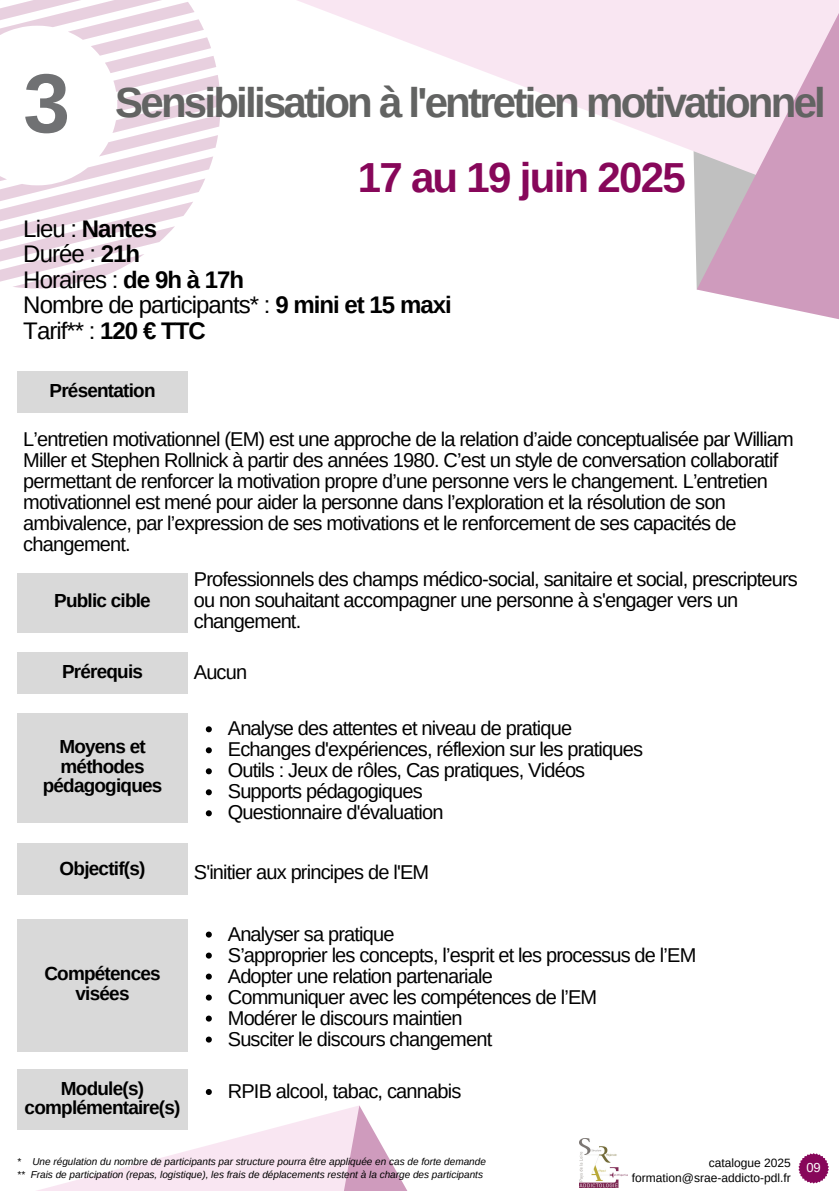
<style>
.page{position:relative;width:839px;height:1191px;background:#fff}
.page>*{position:absolute;margin:0;border:0;box-sizing:border-box;transform-origin:0 0}
.t1{font:700 84px "Arimo";color:#707173}
.t2{font:700 42px "Arimo";letter-spacing:-.065em;color:#626362}
.t3{font:700 42px "Arimo";letter-spacing:-.04em;color:#87075a}
.t4{font:24px/25.6px "Arimo";letter-spacing:-.04em;color:#000}
.t5{font:20px/21px "Arimo";letter-spacing:-.04em;color:#000}
.t6{font:700 19px/19.6px "Arimo";letter-spacing:-.04em;color:#000;text-align:center}
.t7{font:13px "Arimo";color:#fff}
.t8{font:12px "Arimo";color:#000}
.t9{font:italic 10px "Arimo";color:#000}
.s1{font-weight:700}
</style>
<div class="page">
<svg style="left:36px;top:1105px;width:372px;height:86px"></svg>
<svg style="left:220px;top:0;width:476px;height:250px"></svg>
<svg style="left:696px;top:0;width:142px;height:319px"></svg>
<svg style="left:0;top:0;width:220px;height:289px"></svg>
<div style="left:17px;top:573px;width:171px;height:60px;background:#d9d9d9"></div>
<div style="left:17px;top:652px;width:171px;height:42px;background:#d9d9d9"></div>
<svg style="left:206px;top:726px;width:6px;height:6px"></svg>
<svg style="left:206px;top:747px;width:6px;height:6px"></svg>
<svg style="left:206px;top:768px;width:6px;height:6px"></svg>
<svg style="left:206px;top:789px;width:6px;height:6px"></svg>
<svg style="left:206px;top:810px;width:6px;height:6px"></svg>
<svg style="left:206px;top:932px;width:6px;height:6px"></svg>
<svg style="left:206px;top:953px;width:6px;height:6px"></svg>
<svg style="left:206px;top:974px;width:6px;height:6px"></svg>
<svg style="left:206px;top:995px;width:6px;height:6px"></svg>
<svg style="left:206px;top:1016px;width:6px;height:6px"></svg>
<svg style="left:206px;top:1037px;width:6px;height:6px"></svg>
<div style="left:17px;top:372px;width:171px;height:41px;background:#d9d9d9"></div>
<div style="left:17px;top:843px;width:171px;height:52px;background:#d9d9d9"></div>
<div style="left:17px;top:919px;width:171px;height:133px;background:#d9d9d9"></div>
<div style="left:17px;top:713px;width:171px;height:109px;background:#d9d9d9"></div>
<svg style="left:206px;top:1089px;width:6px;height:6px"></svg>
<div style="left:17px;top:1069px;width:171px;height:61px;background:#d9d9d9"></div>
<img style="left:579px;top:1138px;width:48px;height:50px">
<svg style="left:798px;top:1153px;width:30px;height:31px"></svg>
<h1 class="t1" style="left:23px;top:56px;width:48px">3</h1>
<h1 class="t2" style="left:115px;top:79px;width:712px">Sensibilisation à l'entretien motivationnel</h1>
<h2 class="t3" style="left:358px;top:154px;width:329px">17 au 19 juin 2025</h2>
<p class="t4" style="left:23px;top:216px;width:430px">Lieu : <span class="s1">Nantes<br></span>Durée : <span class="s1">21h<br></span>Horaires : <span class="s1">de 9h à 17h<br></span>Nombre de participants* : <span class="s1">9 mini et 15 maxi<br></span>Tarif** : <span class="s1">120 € TTC</span></p>
<p class="t6" style="left:49px;top:381px;width:108px">Présentation</p>
<p class="t5" style="left:23px;top:428px;width:772px">L’entretien motivationnel (EM) est une approche de la relation d’aide conceptualisée par William Miller et Stephen Rollnick à partir des années 1980. C’est un style de conversation collaboratif permettant de renforcer la motivation propre d’une personne vers le changement. L’entretien motivationnel est mené pour aider la personne dans l’exploration et la résolution de son ambivalence, par l’expression de ses motivations et le renforcement de ses capacités de changement.</p>
<p class="t6" style="left:54px;top:591px;width:98px">Public cible</p>
<h3 class="t5" style="left:194px;top:569px;width:605px">Professionnels des champs médico-social, sanitaire et social, prescripteurs ou non souhaitant accompagner une personne à s'engager vers un changement.</h3>
<h4 class="t6" style="left:62px;top:661px;width:83px">Prérequis</h4>
<h4 class="t5" style="left:194px;top:662px;width:55px">Aucun</h4>
<h3 class="t5" style="left:228px;top:718px;width:346px">Analyse des attentes et niveau de pratique</h3>
<h3 class="t5" style="left:228px;top:739px;width:417px">Echanges d'expériences, réflexion sur les pratiques</h3>
<h4 class="t5" style="left:228px;top:760px;width:359px">Outils : Jeux de rôles, Cas pratiques, Vidéos</h4>
<h3 class="t5" style="left:228px;top:781px;width:196px">Supports pédagogiques</h3>
<p class="t5" style="left:228px;top:802px;width:217px">Questionnaire d'évaluation</p>
<p class="t6" style="left:43px;top:737px;width:121px">Moyens et méthodes pédagogiques</p>
<p class="t6" style="left:60px;top:858px;width:87px">Objectif(s)</p>
<p class="t6" style="left:44px;top:964px;width:118px">Compétences visées</p>
<p class="t5" style="left:194px;top:862px;width:237px">S'initier aux principes de l'EM</p>
<p class="t5" style="left:228px;top:923px;width:168px">Analyser sa pratique</p>
<p class="t5" style="left:228px;top:944px;width:470px">S’approprier les concepts, l’esprit et les processus de l’EM</p>
<p class="t5" style="left:228px;top:965px;width:266px">Adopter une relation partenariale</p>
<h3 class="t5" style="left:228px;top:986px;width:371px">Communiquer avec les compétences de l’EM</h3>
<p class="t5" style="left:228px;top:1007px;width:236px">Modérer le discours maintien</p>
<p class="t5" style="left:228px;top:1028px;width:266px">Susciter le discours changement</p>
<h3 class="t6" style="left:61px;top:1079px;width:85px">Module(s)</h3>
<p class="t5" style="left:228px;top:1081px;width:235px">RPIB alcool, tabac, cannabis</p>
<h3 class="t6" style="left:25px;top:1098px;width:157px">complémentaire(s)</h3>
<p class="t9" style="left:17px;top:1156px;width:470px">* Une régulation du nombre de participants par structure pourra être appliquée en cas de forte demande</p>
<h3 class="t9" style="left:17px;top:1169px;width:467px">** Frais de participation (repas, logistique), les frais de déplacements restent à la charge des participants</h3>
<p class="t8" style="left:632px;top:1171px;width:160px">formation@srae-addicto-pdl.fr</p>
<p class="t8" style="left:708px;top:1156px;width:84px">catalogue 2025</p>
<p class="t7" style="left:806px;top:1160px;width:16px">09</p>
</div>
